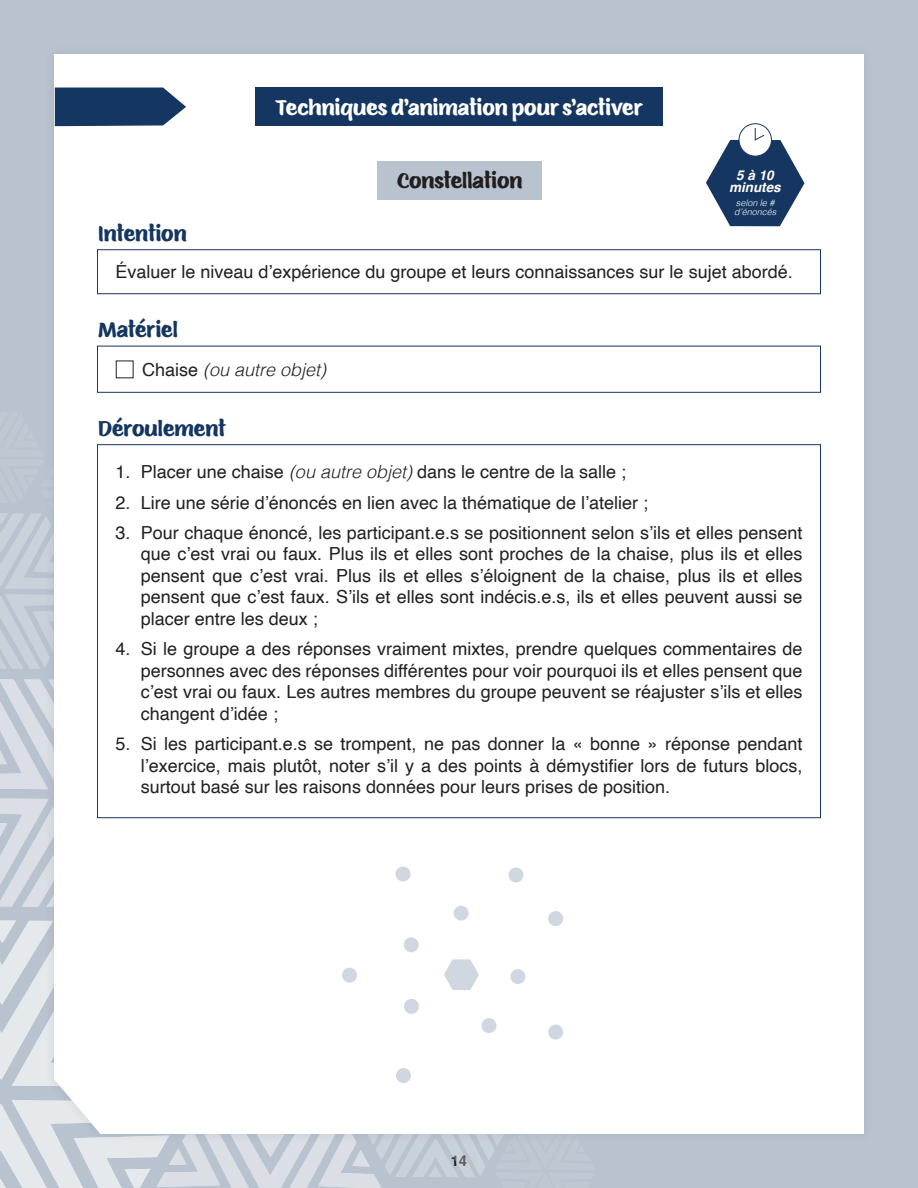
<style>
.page{position:relative;width:918px;height:1188px;background:#fff}
.page>*{position:absolute;margin:0;border:0;box-sizing:border-box;transform-origin:0 0}
.t1{font:21px "Eds Market";color:#fff}
.t2{font:21px "Eds Market";color:#153661}
.t3{font:21px "Eds Market";color:#231f20}
.P4{font:18px/21.6px "Helvetica";color:#231f20;text-align:justify}
.P4-2{font:italic 300 18px "Helvetica";color:#231f20}
.t4{font:700 14.7px "Helvetica";color:#231f20}
.P4-3{font:italic 700 13.5px/12px "Helvetica";color:#fff;text-align:center}
.P4-4{font:italic 300 9px "Helvetica";color:#fff}
.s1{font-weight:400;font-style:normal}
.s2{font-weight:300;font-style:italic}
</style>
<div class="page">
<div style="left:0;top:0;width:918px;height:1187px;background:#b9c3cf"></div>
<svg style="left:0;top:798px;width:43px;height:109px"></svg>
<svg style="left:0;top:679px;width:43px;height:110px"></svg>
<svg style="left:0;top:595px;width:43px;height:74px"></svg>
<svg style="left:0;top:513px;width:43px;height:76px"></svg>
<div style="left:43px;top:43px;width:832px;height:1102px;background:#231f20;opacity:.1"></div>
<div style="left:54px;top:54px;width:810px;height:1080px;background:#fff"></div>
<div style="left:377px;top:161px;width:164px;height:38px;background:#b9c3cf"></div>
<svg style="left:53px;top:87px;width:134px;height:40px;background:#365277"></svg>
<div style="left:255px;top:88px;width:408px;height:38px;background:#153661"></div>
<div style="left:97px;top:249px;width:724px;height:45px;border:1px solid #153661"></div>
<svg style="left:739px;top:124px;width:32px;height:32px"></svg>
<div style="left:739px;top:123px;width:33px;height:34px;border:1px solid #153661;border-radius:50%"></div>
<svg style="left:706px;top:127px;width:99px;height:99px;background:#6e829d"></svg>
<div style="left:97px;top:346px;width:724px;height:47px;border:1px solid #153661"></div>
<div style="left:116px;top:361px;width:18px;height:17px;border:1px solid #231f20"></div>
<svg style="left:0;top:919px;width:595px;height:269px"></svg>
<div style="left:396px;top:867px;width:14px;height:15px;background:#d1d7e0;border-radius:50%"></div>
<div style="left:508px;top:867px;width:15px;height:15px;background:#d1d7e0;border-radius:50%"></div>
<div style="left:548px;top:911px;width:15px;height:15px;background:#d1d7e0;border-radius:50%"></div>
<div style="left:548px;top:1025px;width:15px;height:15px;background:#d1d7e0;border-radius:50%"></div>
<div style="left:396px;top:1068px;width:15px;height:15px;background:#d1d7e0;border-radius:50%"></div>
<div style="left:342px;top:968px;width:15px;height:15px;background:#d1d7e0;border-radius:50%"></div>
<div style="left:404px;top:999px;width:15px;height:15px;background:#d1d7e0;border-radius:50%"></div>
<div style="left:404px;top:937px;width:15px;height:15px;background:#d1d7e0;border-radius:50%"></div>
<div style="left:454px;top:906px;width:15px;height:15px;background:#d1d7e0;border-radius:50%"></div>
<div style="left:510px;top:969px;width:15px;height:15px;background:#d1d7e0;border-radius:50%"></div>
<div style="left:482px;top:1018px;width:15px;height:15px;background:#d1d7e0;border-radius:50%"></div>
<h1 class="t2" style="left:98px;top:218px;width:90px">Intention</h1>
<h1 class="t1" style="left:276px;top:92px;width:369px">Techniques d’animation pour s’activer</h1>
<h1 class="t3" style="left:397px;top:165px;width:127px">Constellation</h1>
<p class="P4-3" style="left:729px;top:171px;width:53px">5 à 10 minutes</p>
<p class="P4-4" style="left:736px;top:195px;width:40px">selon le #</p>
<p class="P4-4" style="left:734px;top:204px;width:44px">d’énoncés</p>
<p class="P4" style="left:115px;top:261px;width:679px">Évaluer le niveau d’expérience du groupe et leurs connaissances sur le sujet abordé.</p>
<h1 class="t2" style="left:98px;top:314px;width:81px">Matériel</h1>
<p class="P4-2" style="left:142px;top:354px;width:186px"><span class="s1">Chaise</span> (ou autre objet)</p>
<h1 class="t2" style="left:98px;top:413px;width:129px">Déroulement</h1>
<p class="P4" style="left:115px;top:462px;width:512px">1. Placer une chaise <span class="s2">(ou autre objet)</span> dans le centre de la salle ;</p>
<p class="P4" style="left:115px;top:492px;width:534px">2. Lire une série d’énoncés en lien avec la thématique de l’atelier ;</p>
<p class="P4" style="left:141px;top:522px;width:663px;text-indent:-26px">3. Pour chaque énoncé, les participant.e.s se positionnent selon s’ils et elles pensent que c’est vrai ou faux. Plus ils et elles sont proches de la chaise, plus ils et elles pensent que c’est vrai. Plus ils et elles s’éloignent de la chaise, plus ils et elles pensent que c’est faux. S’ils et elles sont indécis.e.s, ils et elles peuvent aussi se placer entre les deux ;</p>
<p class="P4" style="left:141px;top:639px;width:663px;text-indent:-26px">4. Si le groupe a des réponses vraiment mixtes, prendre quelques commentaires de personnes avec des réponses différentes pour voir pourquoi ils et elles pensent que c’est vrai ou faux. Les autres membres du groupe peuvent se réajuster s’ils et elles changent d’idée ;</p>
<p class="P4" style="left:141px;top:733px;width:663px;text-indent:-26px">5. Si les participant.e.s se trompent, ne pas donner la « bonne » réponse pendant l’exercice, mais plutôt, noter s’il y a des points à démystifier lors de futurs blocs, surtout basé sur les raisons données pour leurs prises de position.</p>
<p class="t4" style="left:451px;top:1152px;width:18px">14</p>
</div>
